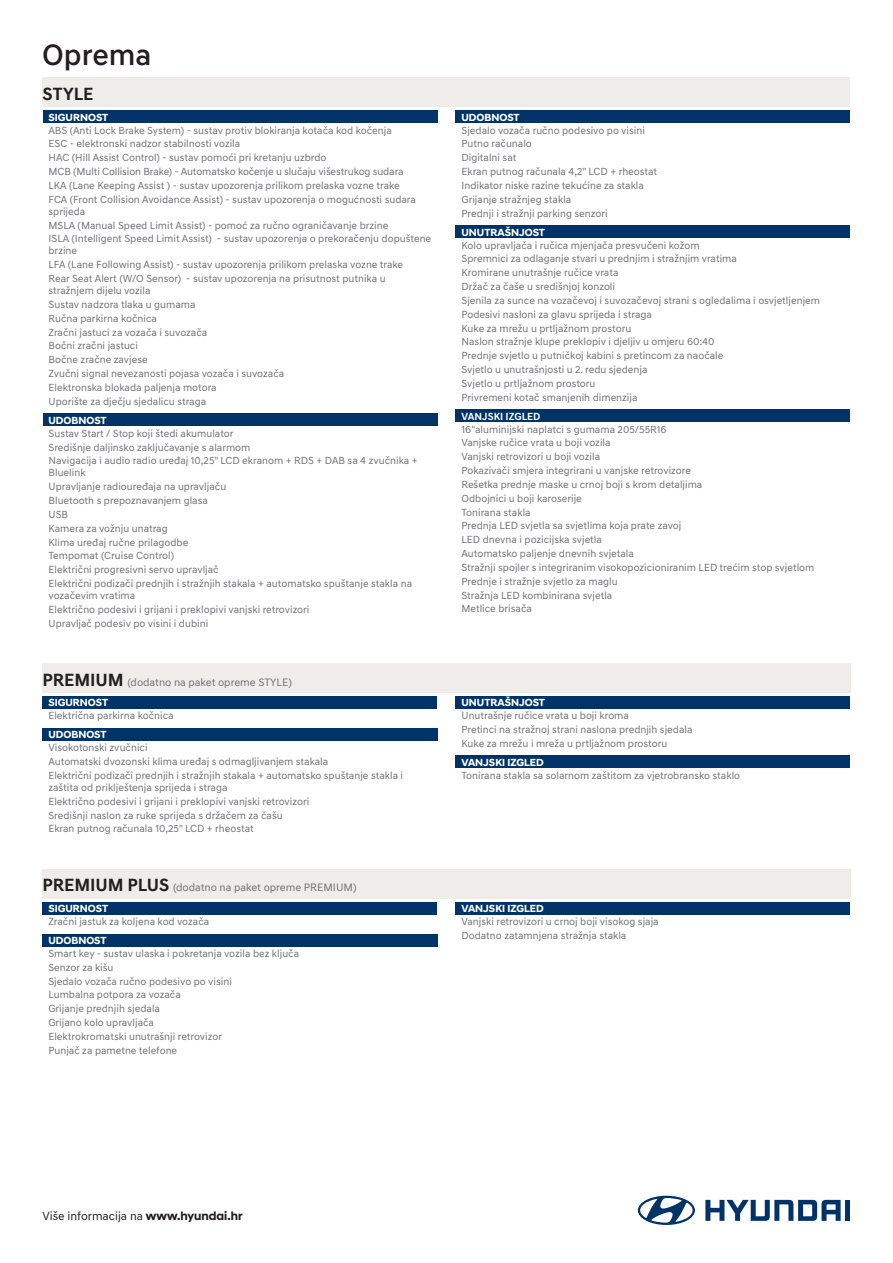
<style>
.page{position:relative;width:893px;height:1263px;background:#fff}
.page>*{position:absolute;margin:0;border:0;box-sizing:border-box;transform-origin:0 0}
.t1{font:500 30px "Hyundai Sans Text";color:#231f20}
.t2{font:700 18px "Hyundai Sans Text";color:#231f20}
.t3{font:12px "Hyundai Sans Text";color:#231f20}
.t4{font:10.95px "Hyundai Sans Text";color:#717074}
.t5{font:10.5px/13.8px "Hyundai Sans Text";color:#717074}
.t6{font:700 10.5px "Hyundai Sans Head";color:#fff}
.t7{font:700 10.5px "Hyundai Sans Text";color:#fff}
.s1{font-weight:700;font-size:18px;color:#231f20}
.s2{font-family:"Hyundai Sans Head";font-weight:700}
</style>
<div class="page">
<div style="left:43px;top:77px;width:807px;height:30px;background:#efece9"></div>
<svg style="left:705px;top:1200px;width:136px;height:21px"></svg>
<div style="left:845px;top:1200px;width:5px;height:21px;background:#013368"></div>
<svg style="left:638px;top:1196px;width:57px;height:29px"></svg>
<div style="left:43px;top:111px;width:394px;height:12px;background:#013368"></div>
<div style="left:43px;top:414px;width:394px;height:12px;background:#013368"></div>
<div style="left:42px;top:664px;width:808px;height:29px;background:#efece9"></div>
<div style="left:42px;top:869px;width:808px;height:30px;background:#efece9"></div>
<div style="left:42px;top:696px;width:395px;height:12px;background:#013368"></div>
<div style="left:42px;top:728px;width:395px;height:12px;background:#013368"></div>
<div style="left:42px;top:902px;width:395px;height:12px;background:#013368"></div>
<div style="left:42px;top:934px;width:395px;height:12px;background:#013368"></div>
<div style="left:455px;top:111px;width:395px;height:12px;background:#013368"></div>
<div style="left:455px;top:226px;width:395px;height:12px;background:#013368"></div>
<div style="left:455px;top:410px;width:395px;height:12px;background:#013368"></div>
<div style="left:455px;top:696px;width:395px;height:12px;background:#013368"></div>
<div style="left:455px;top:756px;width:395px;height:12px;background:#013368"></div>
<div style="left:455px;top:902px;width:395px;height:12px;background:#013368"></div>
<h1 class="t1" style="left:42px;top:36px;width:111px">Oprema</h1>
<h2 class="t2" style="left:43px;top:83px;width:53px">STYLE</h2>
<p class="t6" style="left:49px;top:111px;width:33px">SIGURNOST</p>
<p class="t5" style="left:49px;top:123px;width:369px">ABS (Anti Lock Brake System) - sustav protiv blokiranja kotača kod kočenja<br>ESC - elektronski nadzor stabilnosti vozila<br>HAC (Hill Assist Control) - sustav pomoći pri kretanju uzbrdo<br>MCB (Multi Collision Brake) - Automatsko kočenje u slučaju višestrukog sudara LKA (Lane Keeping Assist ) - sustav upozorenja prilikom prelaska vozne trake FCA (Front Collision Avoidance Assist) - sustav upozorenja o mogućnosti sudara</p>
<p class="t5" style="left:49px;top:204px;width:384px">sprijeda<br>MSLA (Manual Speed Limit Assist) - pomoć za ručno ograničavanje brzine<br>ISLA (Intelligent Speed Limit Assist) - sustav upozorenja o prekoračenju dopuštene</p>
<p class="t5" style="left:49px;top:244px;width:356px">brzine<br>LFA (Lane Following Assist) - sustav upozorenja prilikom prelaska vozne trake<br>Rear Seat Alert (W/O Sensor) - sustav upozorenja na prisutnost putnika u</p>
<p class="t5" style="left:49px;top:284px;width:237px">stražnjem dijelu vozila<br>Sustav nadzora tlaka u gumama<br>Ručna parkirna kočnica<br>Zračni jastuci za vozača i suvozača<br>Bočni zračni jastuci<br>Bočne zračne zavjese<br>Zvučni signal nevezanosti pojasa vozača i suvozača<br>Elektronska blokada paljenja motora<br>Uporište za dječju sjedalicu straga</p>
<p class="t6" style="left:49px;top:414px;width:24px">UDOBNOST</p>
<p class="t5" style="left:49px;top:426px;width:371px">Sustav Start / Stop koji štedi akumulator<br>Središnje daljinsko zaključavanje s alarmom<br>Navigacija i audio radio uređaj 10,25" LCD ekranom + RDS + DAB sa 4 zvučnika +</p>
<p class="t5" style="left:49px;top:466px;width:365px">Bluelink<br>Upravljanje radiouređaja na upravljaču<br>Bluetooth s prepoznavanjem glasa<br>USB<br>Kamera za vožnju unatrag<br>Klima uređaj ručne prilagodbe<br>Tempomat (Cruise Control)<br>Električni progresivni servo upravljač<br>Električni podizači prednjih i stražnjih stakala + automatsko spuštanje stakla na</p>
<p class="t5" style="left:49px;top:588px;width:262px">vozačevim vratima<br>Električno podesivi i grijani i preklopivi vanjski retrovizori<br>Upravljač podesiv po visini i dubini</p>
<p class="t4" style="left:42px;top:675px;width:251px"><span class="s1">PREMIUM</span> (dodatno na paket opreme STYLE)</p>
<p class="t6" style="left:48px;top:696px;width:33px">SIGURNOST</p>
<p class="t5" style="left:48px;top:709px;width:127px">Električna parkirna kočnica</p>
<p class="t6" style="left:48px;top:728px;width:24px">UDOBNOST</p>
<p class="t5" style="left:48px;top:741px;width:356px">Visokotonski zvučnici<br>Automatski dvozonski klima uređaj s odmagljivanjem stakala<br>Električni podizači prednjih i stražnjih stakala + automatsko spuštanje stakla i</p>
<p class="t5" style="left:48px;top:780px;width:262px">zaštita od priklještenja sprijeda i straga<br>Električno podesivi i grijani i preklopivi vanjski retrovizori Središnji naslon za ruke sprijeda s držačem za čašu Ekran putnog računala 10,25" LCD + rheostat</p>
<p class="t4" style="left:42px;top:881px;width:316px"><span class="s1">PREMIUM PLUS</span> (dodatno na paket opreme PREMIUM)</p>
<p class="t6" style="left:48px;top:902px;width:33px">SIGURNOST</p>
<p class="t5" style="left:48px;top:914px;width:162px">Zračni jastuk za koljena kod vozača</p>
<p class="t6" style="left:48px;top:934px;width:24px">UDOBNOST</p>
<p class="t5" style="left:48px;top:946px;width:252px">Smart key - sustav ulaska i pokretanja vozila bez ključa<br>Senzor za kišu<br>Sjedalo vozača ručno podesivo po visini<br>Lumbalna potpora za vozača<br>Grijanje prednjih sjedala<br>Grijano kolo upravljača<br>Elektrokromatski unutrašnji retrovizor<br>Punjač za pametne telefone</p>
<p class="t6" style="left:461px;top:111px;width:24px">UDOBNOST</p>
<p class="t5" style="left:461px;top:123px;width:197px">Sjedalo vozača ručno podesivo po visini<br>Putno računalo<br>Digitalni sat<br>Ekran putnog računala 4,2" LCD + rheostat<br>Indikator niske razine tekućine za stakla<br>Grijanje stražnjeg stakla<br>Prednji i stražnji parking senzori</p>
<p class="t6" style="left:461px;top:226px;width:58px">UNUTRAŠNJOST</p>
<p class="t5" style="left:461px;top:238px;width:360px">Kolo upravljača i ručica mjenjača presvučeni kožom<br>Spremnici za odlaganje stvari u prednjim i stražnjim vratima<br>Kromirane unutrašnje ručice vrata<br>Držač za čaše u središnjoj konzoli<br>Sjenila za sunce na vozačevoj i suvozačevoj strani s ogledalima i osvjetljenjem Podesivi nasloni za glavu sprijeda i straga<br>Kuke za mrežu u prtljažnom prostoru<br>Naslon stražnje klupe preklopiv i djeljiv u omjeru 60:40<br>Prednje svjetlo u putničkoj kabini s pretincom za naočale<br>Svjetlo u unutrašnjosti u 2. redu sjedenja<br>Svjetlo u prtljažnom prostoru<br>Privremeni kotač smanjenih dimenzija</p>
<p class="t7" style="left:461px;top:410px;width:81px">VANJSKI IZGLED</p>
<p class="t5" style="left:461px;top:422px;width:354px">16"aluminijski naplatci s gumama 205/55R16<br>Vanjske ručice vrata u boji vozila<br>Vanjski retrovizori u boji vozila<br>Pokazivači smjera integrirani u vanjske retrovizore<br>Rešetka prednje maske u crnoj boji s krom detaljima<br>Odbojnici u boji karoserije<br>Tonirana stakla<br>Prednja LED svjetla sa svjetlima koja prate zavoj<br>LED dnevna i pozicijska svjetla<br>Automatsko paljenje dnevnih svjetala<br>Stražnji spojler s integriranim visokopozicioniranim LED trećim stop svjetlom Prednje i stražnje svjetlo za maglu<br>Stražnja LED kombinirana svjetla<br>Metlice brisača</p>
<p class="t6" style="left:461px;top:696px;width:58px">UNUTRAŠNJOST</p>
<p class="t5" style="left:461px;top:709px;width:233px">Unutrašnje ručice vrata u boji kroma<br>Pretinci na stražnoj strani naslona prednjih sjedala<br>Kuke za mrežu i mreža u prtljažnom prostoru</p>
<p class="t6" style="left:461px;top:756px;width:21px">VANJSKI</p>
<p class="t6" style="left:507px;top:756px;width:38px">IZGLED</p>
<p class="t5" style="left:461px;top:768px;width:280px">Tonirana stakla sa solarnom zaštitom za vjetrobransko staklo</p>
<p class="t6" style="left:461px;top:902px;width:21px">VANJSKI</p>
<p class="t6" style="left:507px;top:902px;width:38px">IZGLED</p>
<p class="t5" style="left:461px;top:914px;width:199px">Vanjski retrovizori u crnoj boji visokog sjaja<br>Dodatno zatamnjena stražnja stakla</p>
<p class="t3" style="left:43px;top:1209px;width:201px">Više informacija na <span class="s2">www.hyundai.hr</span></p>
</div>
